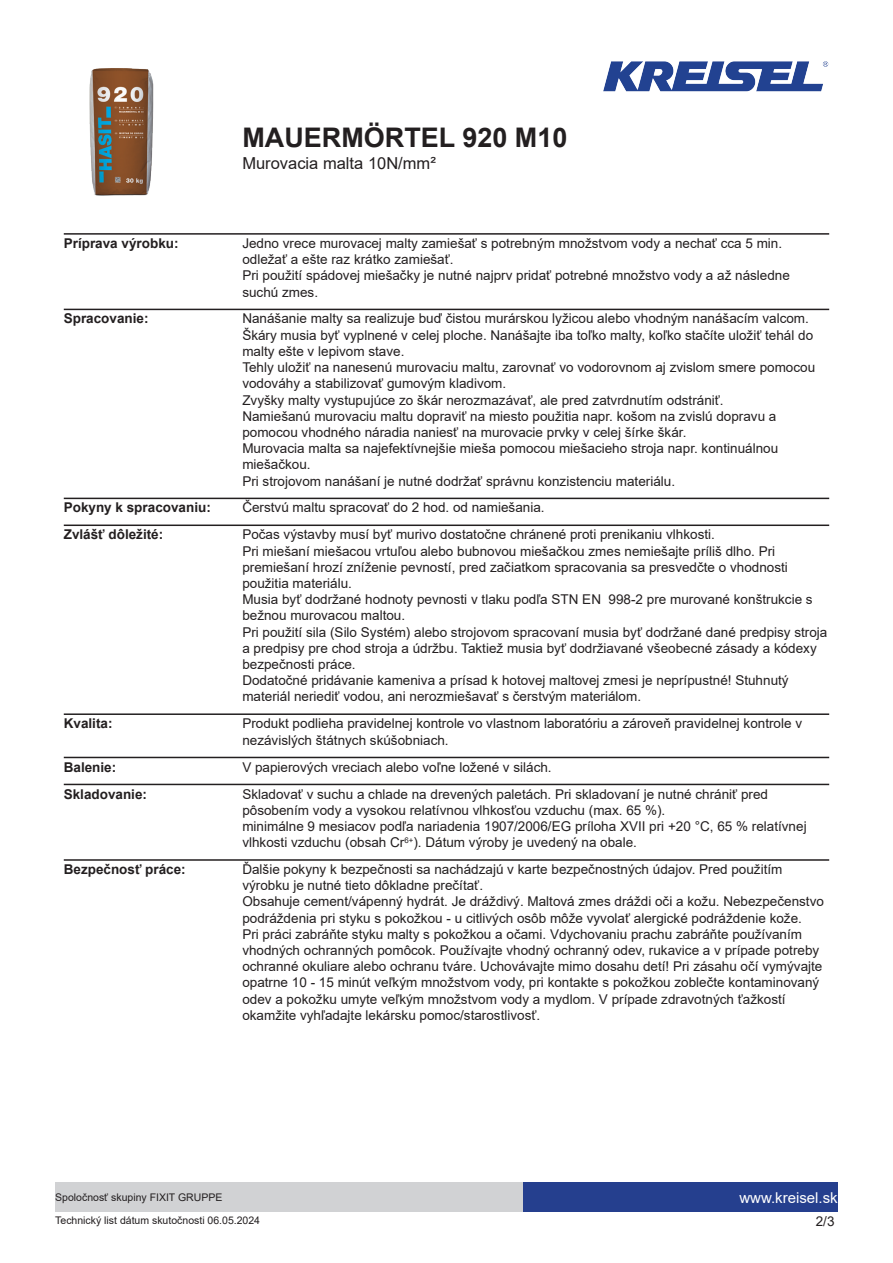
<style>
.page{position:relative;width:893px;height:1263px;background:#fff}
.page>*{position:absolute;margin:0;border:0;box-sizing:border-box;transform-origin:0 0}
.t1{font:700 27px "Arial";color:#231f20}
.t2{font:16.5px "Arial";color:#231f20}
.t3{font:15px "Arial";color:#fff}
.t4{font:13.5px/16.2px "Arial";color:#231f20}
.t5{font:700 13.5px "Arial";color:#231f20}
.t6{font:10.5px "Arial";color:#231f20}
</style>
<div class="page">
<img style="left:89px;top:68px;width:65px;height:128px">
<img style="left:603px;top:61px;width:226px;height:31px">
<div style="left:523px;top:1182px;width:315px;height:30px;background:#253f8e"></div>
<div style="left:55px;top:1182px;width:468px;height:30px;background:#d1d2d4"></div>
<hr style="left:64px;top:233px;width:765px;height:2px;background:#231f20">
<hr style="left:64px;top:309px;width:765px;height:1px;background:#231f20">
<hr style="left:64px;top:498px;width:765px;height:1px;background:#231f20">
<hr style="left:64px;top:524px;width:765px;height:2px;background:#231f20">
<hr style="left:64px;top:713px;width:765px;height:2px;background:#231f20">
<hr style="left:64px;top:757px;width:765px;height:1px;background:#231f20">
<hr style="left:64px;top:784px;width:765px;height:1px;background:#231f20">
<hr style="left:64px;top:859px;width:765px;height:2px;background:#231f20">
<h1 class="t1" style="left:242px;top:119px;width:327px">MAUERMÖRTEL 920 M10</h1>
<p class="t2" style="left:242px;top:152px;width:195px">Murovacia malta 10N/mm²</p>
<p class="t5" style="left:64px;top:234px;width:116px">Príprava výrobku:</p>
<p class="t4" style="left:242px;top:235px;width:549px">Jedno vrece murovacej malty zamiešať s potrebným množstvom vody a nechať cca 5 min. odležať a ešte raz krátko zamiešať.<br>Pri použití spádovej miešačky je nutné najprv pridať potrebné množstvo vody a až následne suchú zmes.</p>
<p class="t5" style="left:64px;top:309px;width:86px">Spracovanie:</p>
<p class="t4" style="left:242px;top:311px;width:574px">Nanášanie malty sa realizuje buď čistou murárskou lyžicou alebo vhodným nanášacím valcom.<br>Škáry musia byť vyplnené v celej ploche. Nanášajte iba toľko malty, koľko stačíte uložiť tehál do malty ešte v lepivom stave.<br>Tehly uložiť na nanesenú murovaciu maltu, zarovnať vo vodorovnom aj zvislom smere pomocou vodováhy a stabilizovať gumovým kladivom.<br>Zvyšky malty vystupujúce zo škár nerozmazávať, ale pred zatvrdnutím odstrániť.<br>Namiešanú murovaciu maltu dopraviť na miesto použitia napr. košom na zvislú dopravu a pomocou vhodného náradia naniesť na murovacie prvky v celej šírke škár.<br>Murovacia malta sa najefektívnejšie mieša pomocou miešacieho stroja napr. kontinuálnou miešačkou.<br>Pri strojovom nanášaní je nutné dodržať správnu konzistenciu materiálu.</p>
<p class="t5" style="left:64px;top:498px;width:149px">Pokyny k spracovaniu:</p>
<p class="t4" style="left:242px;top:499px;width:304px">Čerstvú maltu spracovať do 2 hod. od namiešania.</p>
<p class="t5" style="left:64px;top:525px;width:101px">Zvlášť dôležité:</p>
<p class="t4" style="left:242px;top:526px;width:587px">Počas výstavby musí byť murivo dostatočne chránené proti prenikaniu vlhkosti.<br>Pri miešaní miešacou vrtuľou alebo bubnovou miešačkou zmes nemiešajte príliš dlho. Pri premiešaní hrozí zníženie pevností, pred začiatkom spracovania sa presvedčte o vhodnosti použitia materiálu.<br>Musia byť dodržané hodnoty pevnosti v tlaku podľa STN EN 998-2 pre murované konštrukcie s bežnou murovacou maltou.<br>Pri použití sila (Silo Systém) alebo strojovom spracovaní musia byť dodržané dané predpisy stroja a predpisy pre chod stroja a údržbu. Taktiež musia byť dodržiavané všeobecné zásady a kódexy bezpečnosti práce.<br>Dodatočné pridávanie kameniva a prísad k hotovej maltovej zmesi je neprípustné! Stuhnutý materiál neriediť vodou, ani nerozmiešavať s čerstvým materiálom.</p>
<p class="t5" style="left:64px;top:714px;width:50px">Kvalita:</p>
<p class="t4" style="left:242px;top:715px;width:561px">Produkt podlieha pravidelnej kontrole vo vlastnom laboratóriu a zároveň pravidelnej kontrole v nezávislých štátnych skúšobniach.</p>
<p class="t5" style="left:64px;top:757px;width:54px">Balenie:</p>
<p class="t4" style="left:242px;top:759px;width:311px">V papierových vreciach alebo voľne ložené v silách.</p>
<p class="t5" style="left:64px;top:784px;width:85px">Skladovanie:</p>
<p class="t4" style="left:242px;top:785px;width:566px">Skladovať v suchu a chlade na drevených paletách. Pri skladovaní je nutné chrániť pred pôsobením vody a vysokou relatívnou vlhkosťou vzduchu (max. 65 %).<br>minimálne 9 mesiacov podľa nariadenia 1907/2006/EG príloha XVII pri +20 °C, 65 % relatívnej vlhkosti vzduchu (obsah Cr<sup>6+</sup>). Dátum výroby je uvedený na obale.</p>
<p class="t5" style="left:64px;top:860px;width:123px">Bezpečnosť práce:</p>
<p class="t4" style="left:242px;top:861px;width:583px">Ďalšie pokyny k bezpečnosti sa nachádzajú v karte bezpečnostných údajov. Pred použitím výrobku je nutné tieto dôkladne prečítať.<br>Obsahuje cement/vápenný hydrát. Je dráždivý. Maltová zmes dráždi oči a kožu. Nebezpečenstvo podráždenia pri styku s pokožkou - u citlivých osôb môže vyvolať alergické podráždenie kože.<br>Pri práci zabráňte styku malty s pokožkou a očami. Vdychovaniu prachu zabráňte používaním vhodných ochranných pomôcok. Používajte vhodný ochranný odev, rukavice a v prípade potreby ochranné okuliare alebo ochranu tváre. Uchovávajte mimo dosahu detí! Pri zásahu očí vymývajte opatrne 10 - 15 minút veľkým množstvom vody, pri kontakte s pokožkou zoblečte kontaminovaný odev a pokožku umyte veľkým množstvom vody a mydlom. V prípade zdravotných ťažkostí okamžite vyhľadajte lekársku pomoc/starostlivosť.</p>
<p class="t6" style="left:55px;top:1190px;width:169px">Spoločnosť skupiny FIXIT GRUPPE</p>
<p class="t3" style="left:739px;top:1187px;width:100px">www.kreisel.sk</p>
<p class="t6" style="left:55px;top:1213px;width:206px">Technický list dátum skutočnosti 06.05.2024</p>
<p class="t4" style="left:816px;top:1213px;width:20px">2/3</p>
</div>
